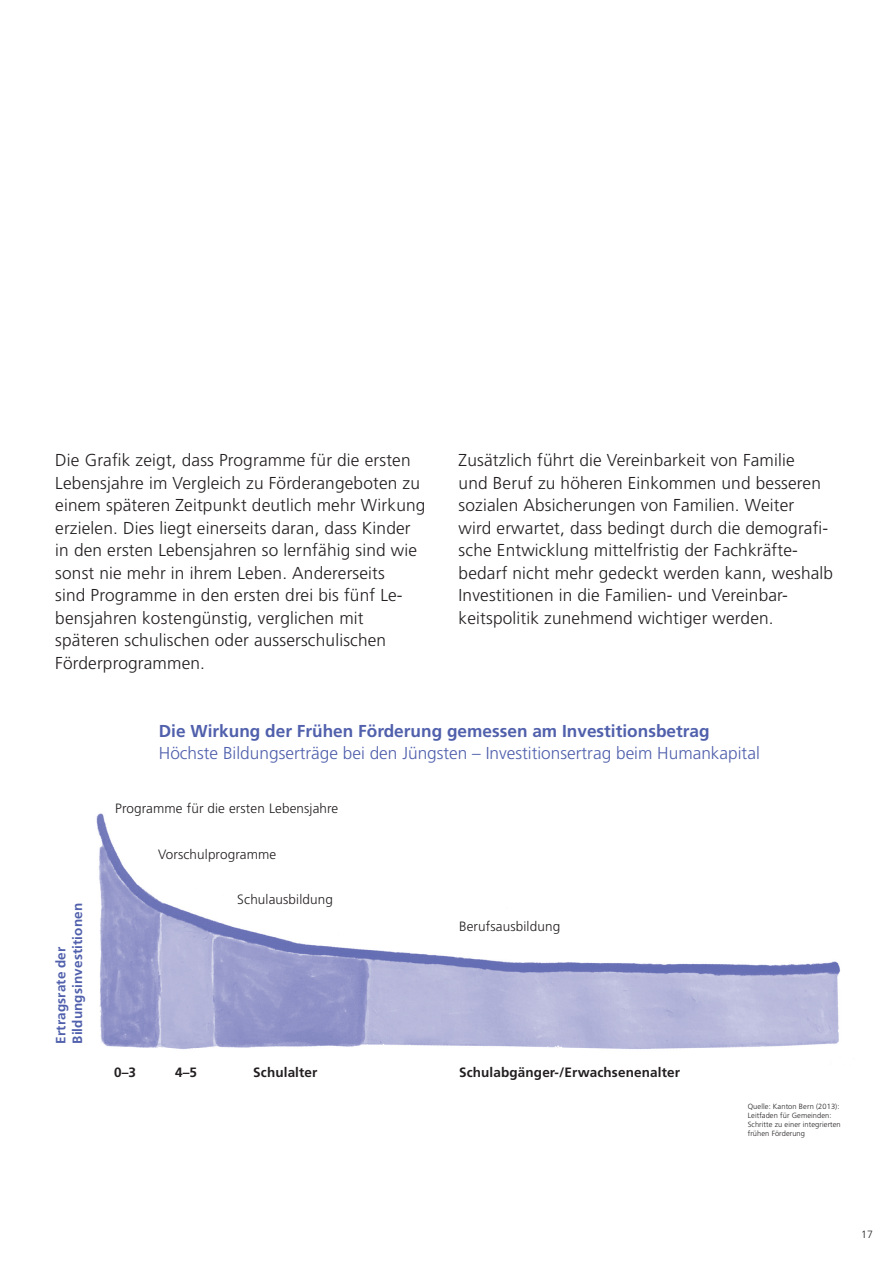
<style>
.page{position:relative;width:893px;height:1263px;background:#fff}
.page>*{position:absolute;margin:0;border:0;box-sizing:border-box;transform-origin:0 0}
.t1{font:300 17.25px/22.5px "Frutiger CE";letter-spacing:.01em;color:#231f20}
.t2{font:300 17.25px "Frutiger CE";color:#5060ac}
.t3{font:700 17.25px "Frutiger CE";color:#5060ac}
.t4{font:300 13.5px "Frutiger CE";letter-spacing:.01em;color:#231f20}
.t5{font:700 13.5px "Frutiger CE";letter-spacing:.01em;color:#231f20}
.t6{font:700 13.5px/16.5px "Frutiger CE";letter-spacing:.01em;color:#5060ac}
.t7{font:300 10.5px "Frutiger CE";color:#231f20}
.t8{font:300 7.5px/9px "Frutiger CE";letter-spacing:.01em;color:#231f20}
</style>
<div class="page">
<img style="left:96px;top:813px;width:744px;height:236px">
<p class="t1" style="left:55px;top:449px;width:372px">Die Grafik zeigt, dass Programme für die ersten Lebensjahre im Vergleich zu Förderangeboten zu einem späteren Zeitpunkt deutlich mehr Wirkung erzielen. Dies liegt einerseits daran, dass Kinder in den ersten Lebensjahren so lernfähig sind wie sonst nie mehr in ihrem Leben. Andererseits<br>sind Programme in den ersten drei bis fünf Le&shy;bensjahren kostengünstig, verglichen mit späteren schulischen oder ausserschulischen Förderprogrammen.</p>
<p class="t1" style="left:459px;top:449px;width:376px">Zusätzlich führt die Vereinbarkeit von Familie<br>und Beruf zu höheren Einkommen und besseren sozialen Absicherungen von Familien. Weiter<br>wird erwartet, dass bedingt durch die demografi&shy;sche Entwicklung mittelfristig der Fachkräfte&shy;bedarf nicht mehr gedeckt werden kann, weshalb Investitionen in die Familien- und Vereinbar&shy;keitspolitik zunehmend wichtiger werden.</p>
<p class="t3" style="left:159px;top:720px;width:552px">Die Wirkung der Frühen Förderung gemessen am Investitionsbetrag</p>
<p class="t2" style="left:159px;top:743px;width:602px">Höchste Bildungserträge bei den Jüngsten – Investitionsertrag beim Humankapital</p>
<p class="t4" style="left:115px;top:800px;width:225px">Programme für die ersten Lebensjahre</p>
<p class="t6" style="left:53px;top:1044px;width:142px;rotate:-90deg">Ertragsrate der<br>Bildungsinvestitionen</p>
<p class="t4" style="left:158px;top:847px;width:120px">Vorschulprogramme</p>
<p class="t4" style="left:237px;top:891px;width:97px">Schulausbildung</p>
<p class="t5" style="left:114px;top:1064px;width:24px">0–3</p>
<p class="t5" style="left:175px;top:1064px;width:24px">4–5</p>
<p class="t5" style="left:253px;top:1064px;width:66px">Schulalter</p>
<p class="t4" style="left:459px;top:919px;width:103px">Berufsausbildung</p>
<p class="t5" style="left:459px;top:1064px;width:222px">Schulabgänger-/Erwachsenenalter</p>
<p class="t8" style="left:748px;top:1101px;width:95px">Quelle: Kanton Bern (2013):<br>Leitfaden für Gemeinden:<br>Schritte zu einer integrierten frühen Förderung</p>
<p class="t7" style="left:861px;top:1228px;width:13px">17</p>
</div>
